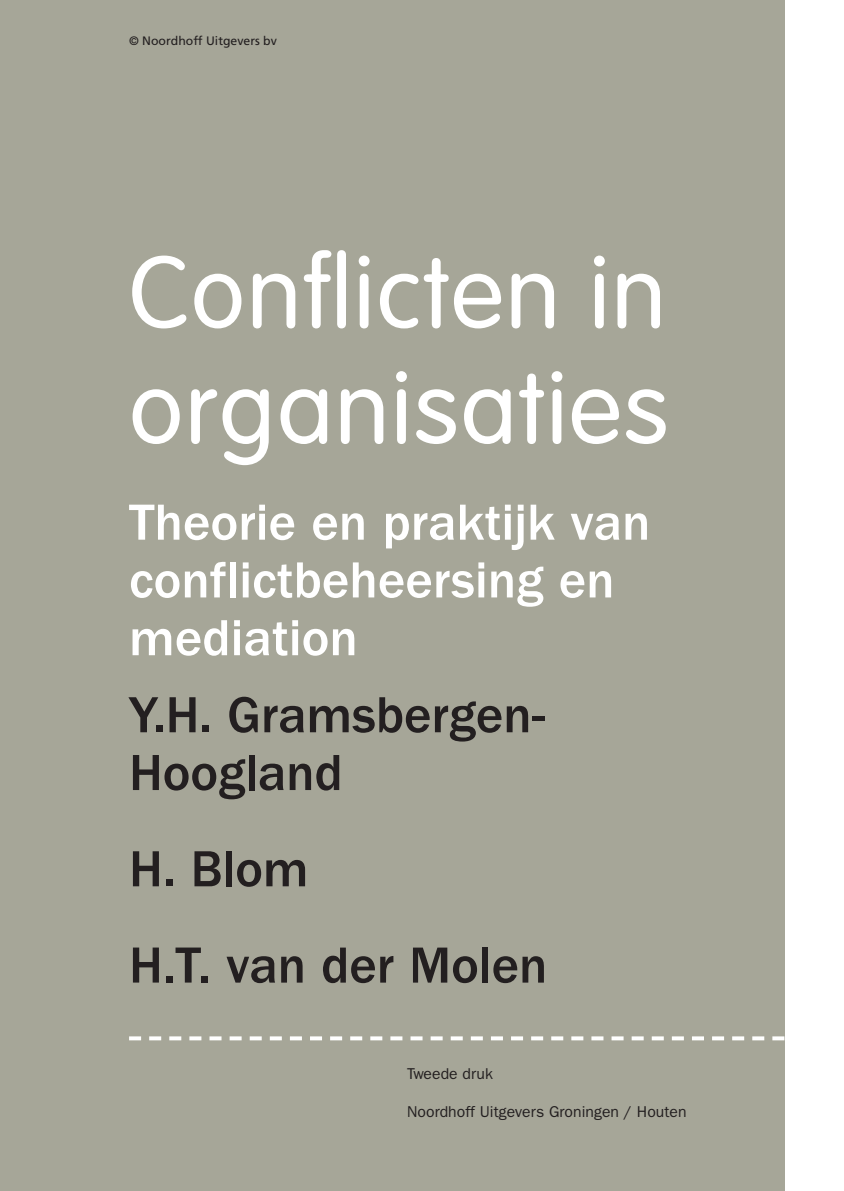
<style>
.page{position:relative;width:844px;height:1191px;background:#fff}
.page>*{position:absolute;margin:0;border:0;box-sizing:border-box;transform-origin:0 0}
.t1{font:300 100.62px/115.5px "VAG Rounded";letter-spacing:.02em;color:#fff}
.t2{font:500 52.5px/57.8px "Franklin Gothic";color:#fff}
.t3{font:500 52.5px/57.8px "Franklin Gothic";color:#231f20}
.t4{font:15.75px "Franklin Gothic";letter-spacing:.005em;color:#231f20}
.t5{font:12.25px "Frutiger";color:#231f20}
</style>
<div class="page">
<div style="left:0;top:0;width:784px;height:1191px;background:#a6a698"></div>
<svg style="left:129px;top:1036px;width:655px;height:4px"></svg>
<p class="t5" style="left:129px;top:35px;width:149px">© Noordhoff Uitgevers bv</p>
<h1 class="t1" style="left:129px;top:242px;width:540px">Conflicten in organisaties</h1>
<p class="t2" style="left:129px;top:497px;width:522px">Theorie en praktijk van conflictbeheersing en mediation</p>
<p class="t3" style="left:129px;top:690px;width:417px">Y.H. Gramsbergen-<br>Hoogland</p>
<p class="t3" style="left:129px;top:824px;width:420px;line-height:96.2px">H. Blom<br>H.T. van der Molen</p>
<p class="t4" style="left:407px;top:1068px;width:87px">Tweede druk</p>
<p class="t4" style="left:407px;top:1106px;width:281px">Noordhoff Uitgevers Groningen / Houten</p>
</div>
